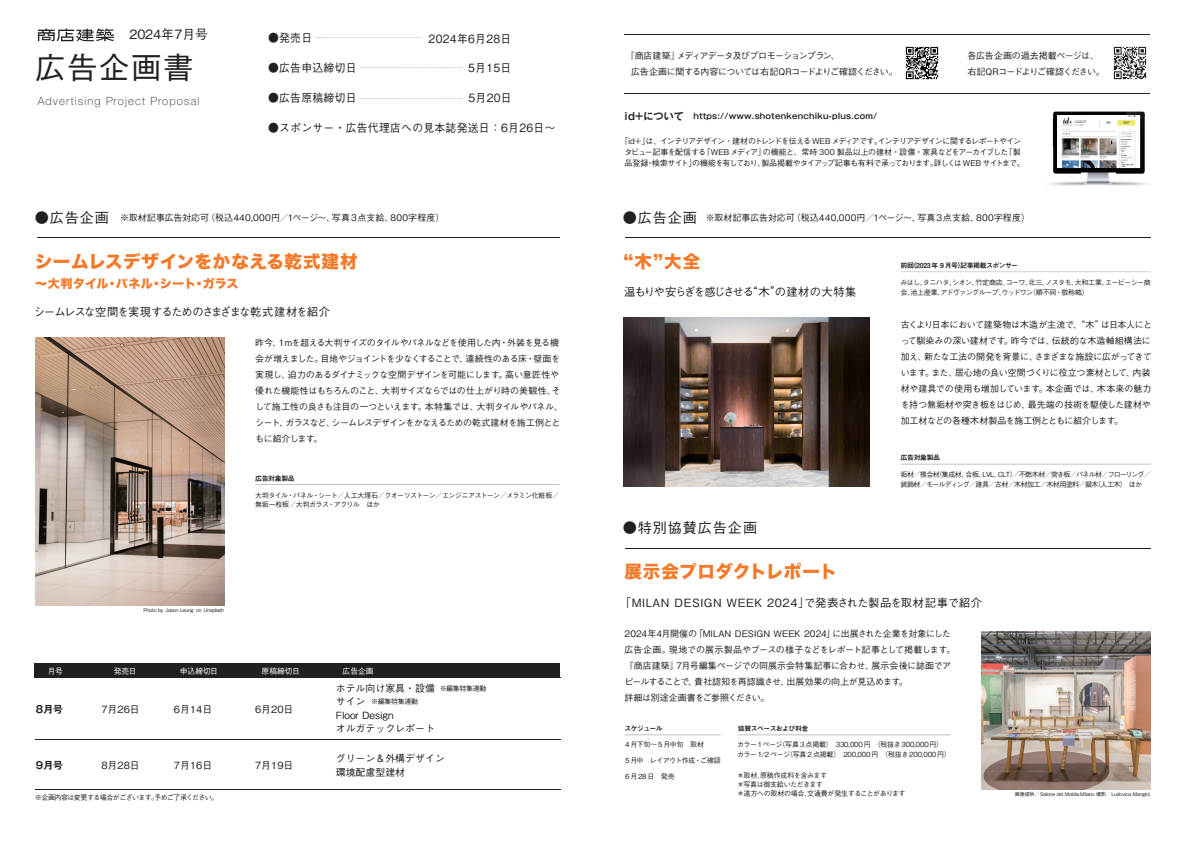
<style>
.page{position:relative;width:1191px;height:842px;background:#fff}
.page>*{position:absolute;margin:0;border:0;box-sizing:border-box;transform-origin:0 0}
.t1{font:30.5px "Gothic BBB Pro Medium 90 pv RKSJ H";letter-spacing:.05em;color:#231f20}
.t2{font:17.5px "Hira Kaku Std W8 90 pv RKSJ H";letter-spacing:.035em;color:#f47928}
.t3{font:14.2px "Gothic BBB Pro Medium 90 pv RKSJ H";letter-spacing:.06em;color:#231f20}
.t4{font:12.8px "Gothic BBB Pro Medium 90 pv RKSJ H";letter-spacing:-.01em;color:#231f20}
.t5{font:12px "Hira Kaku Std W8 90 pv RKSJ H";letter-spacing:.025em;color:#f47928}
.t6{font:11.3px "Gothic BBB Pro Medium 90 pv RKSJ H";letter-spacing:.03em;color:#231f20;scale:.95 1}
.t7{font:11.3px "Gothic BBB Pro Medium 90 pv RKSJ H";letter-spacing:.05em;color:#231f20}
.t8{font:11.3px "Gothic BBB Pro Medium 90 pv RKSJ H";letter-spacing:-.08em;color:#231f20}
.t9{font:100 11.3px "Helvetica Neue";letter-spacing:.1em;color:#231f20}
.t10{font:11.3px "Gothic BBB Pro Medium 90 pv RKSJ H";letter-spacing:-.09em;color:#231f20}
.t11{font:10px "Gothic MB101 Pr 6 De Bold 90 pv RKSJ H";letter-spacing:.02em;color:#231f20}
.t12{font:9.9px/13.5px "Gothic BBB Pro Medium 90 pv RKSJ H";color:#231f20}
.t13{font:9.9px "Gothic MB101 Pr 6 De Bold 90 pv RKSJ H";color:#231f20}
.t14{font:9px/16px "Gothic BBB Pro Medium 90 pv RKSJ H";letter-spacing:-.035em;color:#231f20}
.t15{font:9px/16px "Gothic BBB Pro Medium 90 pv RKSJ H";letter-spacing:-.055em;color:#231f20}
.t16{font:9px "Gothic BBB Pro Medium 90 pv RKSJ H";letter-spacing:.01em;color:#231f20}
.t17{font:9px/16px "Gothic BBB Pro Medium 90 pv RKSJ H";letter-spacing:-.07em;color:#231f20}
.t18{font:8px/11.3px "Gothic BBB Pro Medium 90 pv RKSJ H";letter-spacing:-.1em;color:#231f20;text-align:center}
.t19{font:8px "Gothic MB101 Pr 6 De Bold 90 pv RKSJ H";letter-spacing:.025em;color:#231f20}
.t20{font:7.8px "Gothic BBB Pro Medium 90 pv RKSJ H";color:#fff}
.t21{font:7px/9.2px "Gothic BBB Pro Medium 90 pv RKSJ H";letter-spacing:-.065em;color:#231f20}
.t22{font:7px/9.2px "Gothic BBB Pro Medium 90 pv RKSJ H";letter-spacing:-.025em;color:#231f20}
.t23{font:7px/9.2px "Gothic BBB Pro Medium 90 pv RKSJ H";letter-spacing:-.045em;color:#231f20}
.t24{font:7px "Gothic BBB Pro Medium 90 pv RKSJ H";letter-spacing:-.03em;color:#231f20}
.t25{font:6.9px "Midashi Go Pro MB31 90 pv RKSJ H";letter-spacing:-.085em;color:#231f20}
.t26{font:5px "Gothic BBB Pro Medium 90 pv RKSJ H";letter-spacing:-.02em;color:#231f20}
</style>
<div class="page">
<img style="left:35px;top:337px;width:189px;height:268px">
<img style="left:1052px;top:93px;width:98px;height:26px">
<img style="left:1052px;top:119px;width:5px;height:28px">
<img style="left:1115px;top:119px;width:33px;height:67px">
<img style="left:1050px;top:147px;width:31px;height:39px">
<img style="left:1081px;top:168px;width:34px;height:18px">
<img style="left:1057px;top:116px;width:82px;height:52px">
<hr style="left:38px;top:237px;width:522px;height:1px;background:#231f20">
<hr style="left:624px;top:34px;width:525px;height:1px;background:#231f20">
<hr style="left:624px;top:93px;width:525px;height:1px;background:#231f20">
<img style="left:905px;top:46px;width:34px;height:34px">
<img style="left:1113px;top:46px;width:34px;height:34px">
<svg style="left:38px;top:29px;width:76px;height:12px"></svg>
<hr style="left:35px;top:740px;width:525px;height:1px;background:#231f20">
<hr style="left:35px;top:677px;width:525px;height:1px;background:#231f20">
<hr style="left:35px;top:790px;width:525px;height:1px;background:#231f20">
<div style="left:35px;top:663px;width:525px;height:14px;background:#231f20"></div>
<svg style="left:255px;top:484px;width:304px;height:1px"></svg>
<svg style="left:359px;top:67px;width:103px;height:1px"></svg>
<svg style="left:359px;top:98px;width:103px;height:1px"></svg>
<hr style="left:625px;top:548px;width:525px;height:1px;background:#231f20">
<hr style="left:625px;top:237px;width:525px;height:1px;background:#231f20">
<svg style="left:900px;top:464px;width:250px;height:1px"></svg>
<img style="left:623px;top:318px;width:246px;height:169px">
<svg style="left:738px;top:735px;width:212px;height:1px"></svg>
<svg style="left:625px;top:735px;width:95px;height:1px"></svg>
<img style="left:982px;top:632px;width:168px;height:157px">
<h3 class="t4" style="left:129px;top:29px;width:80px">2024年7月号</h3>
<p class="t6" style="left:268px;top:34px;width:48px">●発売日</p>
<p class="t6" style="left:268px;top:63px;width:95px">●広告申込締切日</p>
<p class="t6" style="left:268px;top:93px;width:95px">●広告原稿締切日</p>
<p class="t6" style="left:268px;top:123px;width:304px">●スポンサー・広告代理店への見本誌発送日：6月26日～</p>
<p class="t6" style="left:428px;top:35px;width:89px">2024年6月28日</p>
<p class="t6" style="left:468px;top:63px;width:47px">5月15日</p>
<p class="t6" style="left:468px;top:94px;width:47px">5月20日</p>
<h1 class="t1" style="left:35px;top:56px;width:160px">広告企画書</h1>
<p class="t9" style="left:38px;top:97px;width:163px">Advertising Project Proposal</p>
<h3 class="t3" style="left:35px;top:212px;width:76px">●広告企画</h3>
<h2 class="t2" style="left:35px;top:254px;width:324px">シームレスデザインをかなえる乾式建材</h2>
<h3 class="t5" style="left:35px;top:279px;width:205px">～大判タイル・パネル・シート・ガラス</h3>
<p class="t8" style="left:34px;top:307px;width:298px">シームレスな空間を実現するためのさまざまな乾式建材を紹介</p>
<p class="t15" style="left:255px;top:335px;width:309px">昨今、１mを超える大判サイズのタイルやパネルなどを使用した内・外装を見る機会が増えました。目地やジョイントを少なくすることで、連続性のある床・壁面を実現し、迫力のあるダイナミックな空間デザインを可能にします。高い意匠性や優れた機能性はもちろんのこと、大判サイズならではの仕上がり時の美観性、そして施工性の良さも注目の一つといえます。本特集では、大判タイルやパネル、シート、ガラスなど、シームレスデザインをかなえるための乾式建材を施工例とともに紹介します。</p>
<p class="t16" style="left:120px;top:215px;width:326px">※取材記事広告対応可（税込440,000円／1ページ～、写真３点支給、800字程度）</p>
<p class="t25" style="left:255px;top:475px;width:41px">広告対象製品</p>
<p class="t21" style="left:255px;top:491px;width:306px">大判タイル・パネル・シート／人工大理石／クオーツストーン／エンジニアストーン／メラミン化粧板／無垢一枚板／大判ガラス・アクリル　ほか</p>
<p class="t26" style="left:143px;top:608px;width:82px">Photo by｠Jason Leung｠on｠Unsplash</p>
<p class="t20" style="left:48px;top:668px;width:16px">月号</p>
<p class="t20" style="left:114px;top:668px;width:24px">発売日</p>
<p class="t20" style="left:180px;top:668px;width:40px">申込締切日</p>
<p class="t20" style="left:262px;top:668px;width:40px">原稿締切日</p>
<p class="t20" style="left:342px;top:668px;width:33px">広告企画</p>
<p class="t13" style="left:36px;top:705px;width:29px">8月号</p>
<p class="t12" style="left:101px;top:704px;width:40px">7月26日</p>
<p class="t12" style="left:174px;top:704px;width:40px">6月14日</p>
<p class="t12" style="left:255px;top:704px;width:40px">6月20日</p>
<p class="t13" style="left:36px;top:762px;width:29px">9月号</p>
<p class="t12" style="left:101px;top:760px;width:40px">8月28日</p>
<p class="t12" style="left:174px;top:760px;width:40px">7月16日</p>
<p class="t12" style="left:255px;top:760px;width:40px">7月19日</p>
<p class="t21" style="left:35px;top:793px;width:185px">※企画内容は変更する場合がございます。予めご了承ください。</p>
<p class="t12" style="left:336px;top:683px;width:101px">ホテル向け家具・設備サイン<br>Floor Design<br>オルガテックレポート</p>
<p class="t21" style="left:440px;top:684px;width:48px">※編集特集連動</p>
<p class="t21" style="left:371px;top:698px;width:48px">※編集特集連動</p>
<p class="t12" style="left:336px;top:753px;width:111px">グリーン＆外構デザイン環境配慮型建材</p>
<p class="t17" style="left:631px;top:49px;width:268px;text-indent:-6px">『商店建築』メディアデータ及びプロモーションプラン、<br>広告企画に関する内容については右記QRコードよりご確認ください。</p>
<p class="t14" style="left:967px;top:49px;width:139px">各広告企画の過去掲載ページは、右記QRコードよりご確認ください。</p>
<p class="t11" style="left:624px;top:112px;width:61px">id＋について</p>
<p class="t18" style="left:620px;top:136px;width:406px">「id＋」は、インテリアデザイン・建材のトレンドを伝える WEB メディアです。インテリアデザインに関するレポートやインタビュー記事を配信する「WEB メディア」の機能と、常時 300 製品以上の建材・設備・家具などをアーカイブした「製品登録・検索サイト」の機能を有しており、製品掲載やタイアップ記事も有料で承っております。詳しくは WEB サイトまで。</p>
<p class="t19" style="left:693px;top:113px;width:185px">https://www.shotenkenchiku-plus.com/</p>
<h3 class="t3" style="left:623px;top:212px;width:76px">●広告企画</h3>
<h2 class="t2" style="left:623px;top:254px;width:78px">“木”大全</h2>
<p class="t10" style="left:624px;top:288px;width:234px">温もりや安らぎを感じさせる“木”の建材の大特集</p>
<p class="t16" style="left:705px;top:215px;width:326px">※取材記事広告対応可（税込440,000円／1ページ～、写真３点支給、800字程度）</p>
<p class="t25" style="left:900px;top:263px;width:119px">前回（2023 年 9 月号）記事掲載スポンサー</p>
<p class="t21" style="left:900px;top:279px;width:252px">みはし、タニハタ、シオン、竹定商店、コーワ、北三、ノスタモ、大和工業、エービーシー商会、池上産業、アドヴァングループ、ウッドワン（順不同・敬称略）</p>
<p class="t14" style="left:900px;top:318px;width:253px">古くより日本において建築物は木造が主流で、“木”は日本人にとって馴染みの深い建材です。昨今では、伝統的な木造軸組構法に加え、新たな工法の開発を背景に、さまざまな施設に広がってきています。また、居心地の良い空間づくりに役立つ素材として、内装材や建具での使用も増加しています。本企画では、木本来の魅力を持つ無垢材や突き板をはじめ、最先端の技術を駆使した建材や加工材などの各種木材製品を施工例とともに紹介します。</p>
<p class="t25" style="left:900px;top:455px;width:41px">広告対象製品</p>
<p class="t21" style="left:900px;top:471px;width:252px">垢材／複合材（集成材、合板、LVL、CLT）／不燃木材／突き板／パネル材／フローリング／装飾材／モールディング／建具／古材／木材加工／木材用塗料／擬木（人工木）　ほか</p>
<h3 class="t3" style="left:623px;top:522px;width:136px">●特別協賛広告企画</h3>
<h2 class="t2" style="left:624px;top:565px;width:214px">展示会プロダクトレポート</h2>
<p class="t7" style="left:619px;top:598px;width:364px">「MILAN DESIGN WEEK 2024」で発表された製品を取材記事で紹介</p>
<p class="t14" style="left:624px;top:626px;width:332px">2024年4月開催の「MILAN DESIGN WEEK 2024」に出展された企業を対象にした広告企画。現地での展示製品やブースの様子などをレポート記事として掲載します。『商店建築』7月号編集ページでの同展示会特集記事に合わせ、展示会後に誌面でアピールすることで、貴社認知を再認識させ、出展効果の向上が見込めます。<br>詳細は別途企画書をご参照ください。</p>
<p class="t25" style="left:624px;top:726px;width:40px">スケジュール</p>
<p class="t25" style="left:738px;top:726px;width:72px">協賛スペースおよび料金</p>
<p class="t24" style="left:625px;top:742px;width:81px">4月下旬～ 5月中旬　取材</p>
<p class="t21" style="left:625px;top:757px;width:97px">5 月中　レイアウト作成・ご確認</p>
<p class="t21" style="left:625px;top:773px;width:51px">6月28日　発売</p>
<p class="t22" style="left:737px;top:741px;width:215px">カラー1ページ（写真 3 点掲載）　330,000 円　（税抜き300,000 円）カラー1/2 ページ（写真 2 点掲載）　200,000 円　（税抜き200,000 円）</p>
<p class="t23" style="left:737px;top:771px;width:170px">＊取材、原稿作成料を含みます<br>＊写真は御支給いただきます<br>＊遠方への取材の場合、交通費が発生することがあります</p>
<p class="t26" style="left:1014px;top:792px;width:137px">画像提供／ Salone del Mobile.Milano 撮影／ Ludovica Mangini</p>
</div>
